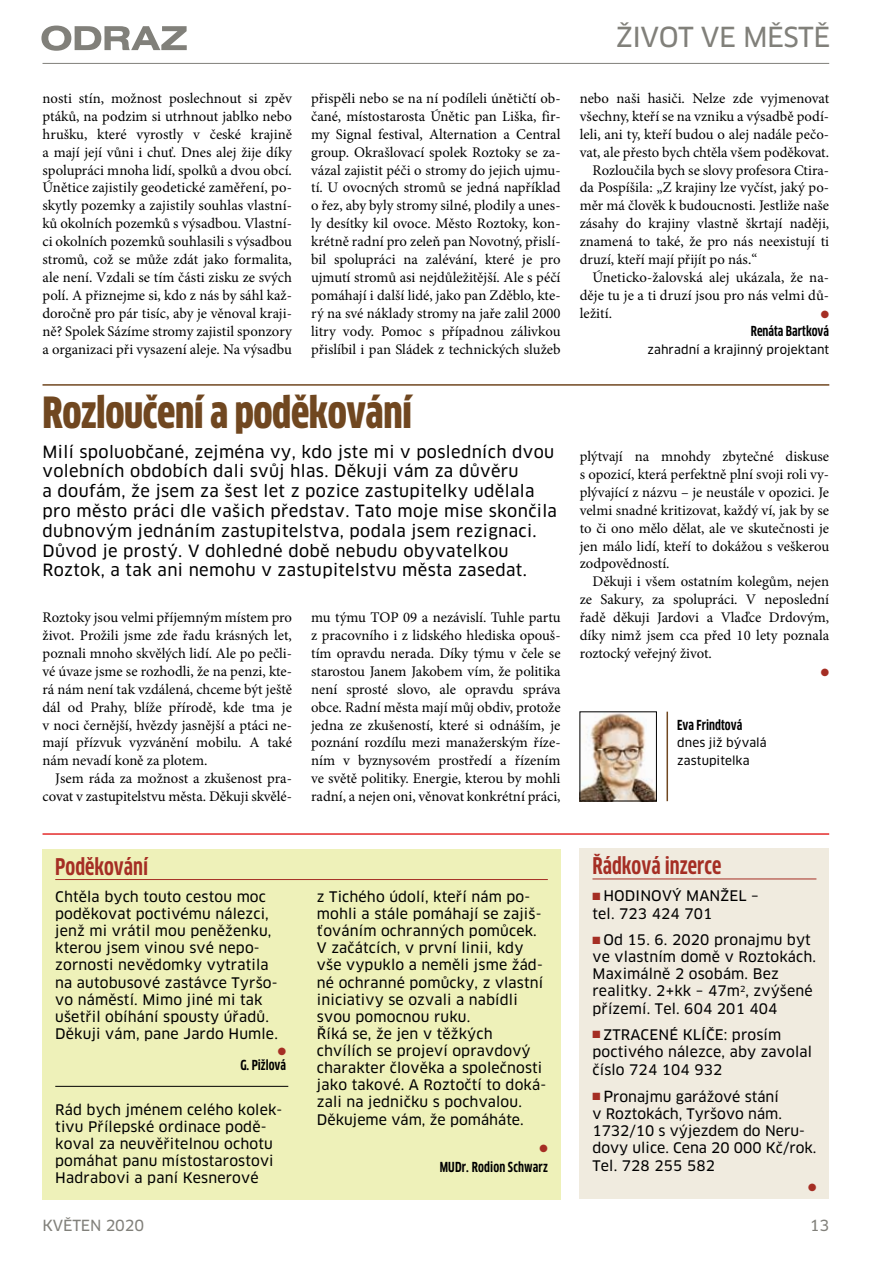
<style>
.page{position:relative;width:893px;height:1263px;background:#fff}
.page>*{position:absolute;margin:0;border:0;box-sizing:border-box;transform-origin:0 0}
.t1{font:900 42px "Clan Cond CELF";letter-spacing:-.01em;color:#704720}
.t2{font:27px "Clan CE News";letter-spacing:-.02em;color:#81807a}
.t3{font:700 22.5px "Clan Cond CELF";color:#a52e24}
.t4{font:16.5px/19.8px "Clan CE News";letter-spacing:.02em;color:#000}
.t5{font:15px "Clan CE News";letter-spacing:-.01em;color:#81807a}
.t6{font:14.7px/17.9px "Minion Pro";color:#000;text-align:justify}
.t7{font:14.25px/17.1px "Clan CE News";letter-spacing:.01em;color:#000}
.t8{font:700 13.5px "Clan Cond CELF";color:#000}
.t9{font:12px/17.9px "Clan CE News";letter-spacing:.005em;color:#000}
.t10{font:10.5px "Zapf Dingbats ITC";color:#a52e24}
.s1{color:#a52e24}
.s2{font-size:15px}
</style>
<div class="page">
<hr style="left:43px;top:63px;width:786px;height:1px;background:#81807a">
<svg style="left:41px;top:26px;width:146px;height:25px"></svg>
<hr style="left:43px;top:384px;width:786px;height:2px;background:#704720">
<div style="left:43px;top:849px;width:518px;height:350px;background:#eef1b9"></div>
<div style="left:580px;top:848px;width:249px;height:351px;background:#f0ebdf"></div>
<hr style="left:55px;top:879px;width:493px;height:1px;background:#a52e24">
<hr style="left:592px;top:878px;width:224px;height:1px;background:#a52e24">
<hr style="left:43px;top:833px;width:786px;height:2px;background:#e42b2b">
<hr style="left:55px;top:1086px;width:233px;height:1px;background:#000">
<img style="left:582px;top:714px;width:73px;height:85px">
<div style="left:580px;top:712px;width:77px;height:89px;border:1px solid #000"></div>
<hr style="left:666px;top:712px;width:2px;height:89px;background:#704720">
<h2 class="t2" style="left:616px;top:20px;width:199px">ŽIVOT VE MĚSTĚ</h2>
<p class="t6" style="left:43px;top:89px;width:251px">nosti stín, možnost poslechnout si zpěv ptáků, na podzim si utrhnout jablko nebo hrušku, které vyrostly v české krajině a mají její vůni i chuť. Dnes alej žije díky spolupráci mnoha lidí, spolků a dvou obcí.<br>Únětice zajistily geodetické zaměření, po&shy;skytly pozemky a zajistily souhlas vlastní&shy;ků okolních pozemků s výsadbou. Vlastní&shy;ci okolních pozemků souhlasili s výsadbou stromů, což se může zdát jako formalita, ale není. Vzdali se tím části zisku ze svých polí. A přiznejme si, kdo z nás by sáhl kaž&shy;doročně pro pár tisíc, aby je věnoval kraji&shy;ně? Spolek Sázíme stromy zajistil sponzory a organizaci při vysazení aleje. Na výsadbu</p>
<p class="t6" style="left:311px;top:89px;width:251px">přispěli nebo se na ní podíleli únětičtí ob&shy;čané, místostarosta Únětic pan Liška, fir&shy;my Signal festival, Alternation a Central group. Okrašlovací spolek Roztoky se za&shy;vázal zajistit péči o stromy do jejich ujmu&shy;tí. U ovocných stromů se jedná například o řez, aby byly stromy silné, plodily a unes&shy;ly desítky kil ovoce. Město Roztoky, kon&shy;krétně radní pro zeleň pan Novotný, přislí&shy;bil spolupráci na zalévání, které je pro ujmutí stromů asi nejdůležitější. Ale s péčí pomáhají i další lidé, jako pan Zděblo, kte&shy;rý na své náklady stromy na jaře zalil 2000 litry vody. Pomoc s případnou zálivkou přislíbil i pan Sládek z technických služeb</p>
<p class="t6" style="left:580px;top:89px;width:251px">nebo naši hasiči. Nelze zde vyjmenovat</p>
<p class="t6" style="left:580px;top:107px;width:251px">všechny, kteří se na vzniku a výsadbě podí-</p>
<p class="t6" style="left:580px;top:125px;width:251px">leli, ani ty, kteří budou o alej nadále pečo-</p>
<p class="t6" style="left:580px;top:143px;width:251px">vat, ale přesto bych chtěla všem poděkovat.</p>
<p class="t6" style="left:592px;top:161px;width:238px">Rozloučila bych se slovy profesora Ctira-</p>
<p class="t6" style="left:580px;top:179px;width:251px">da Pospíšila: „Z krajiny lze vyčíst, jaký po-</p>
<p class="t6" style="left:580px;top:197px;width:251px">měr má člověk k budoucnosti. Jestliže naše</p>
<p class="t6" style="left:580px;top:215px;width:251px">zásahy do krajiny vlastně škrtají naději,</p>
<p class="t6" style="left:580px;top:233px;width:251px">znamená to také, že pro nás neexistují ti</p>
<p class="t6" style="left:580px;top:251px;width:179px">druzí, kteří mají přijít po nás.“</p>
<p class="t6" style="left:592px;top:268px;width:238px">Úneticko-žalovská alej ukázala, že na-</p>
<p class="t6" style="left:580px;top:286px;width:251px">děje tu je a ti druzí jsou pro nás velmi dů-</p>
<p class="t6" style="left:580px;top:304px;width:34px">ležití.</p>
<p class="t10" style="left:821px;top:309px;width:10px">●</p>
<p class="t8" style="left:751px;top:322px;width:80px">Renáta Bartková</p>
<p class="t9" style="left:647px;top:340px;width:183px">zahradní a krajinný projektant</p>
<h1 class="t1" style="left:43px;top:387px;width:371px">Rozloučení a poděkování</h1>
<p class="t4" style="left:43px;top:442px;width:516px">Milí spoluobčané, zejména vy, kdo jste mi v posledních dvou volebních obdobích dali svůj hlas. Děkuji vám za důvěru<br>a doufám, že jsem za šest let z pozice zastupitelky udělala pro město práci dle vašich představ. Tato moje mise skončila dubnovým jednáním zastupitelstva, podala jsem rezignaci.<br>Důvod je prostý. V dohledné době nebudu obyvatelkou Roztok, a tak ani nemohu v zastupitelstvu města zasedat.</p>
<p class="t6" style="left:43px;top:609px;width:251px">Roztoky jsou velmi příjemným místem pro život. Prožili jsme zde řadu krásných let, poznali mnoho skvělých lidí. Ale po pečli&shy;vé úvaze jsme se rozhodli, že na penzi, kte&shy;rá nám není tak vzdálená, chceme být ještě dál od Prahy, blíže přírodě, kde tma je v noci černější, hvězdy jasnější a ptáci ne&shy;mají přízvuk vyzvánění mobilu. A také nám nevadí koně za plotem.</p>
<p class="t6" style="left:43px;top:770px;width:251px;text-align:right">Jsem ráda za možnost a zkušenost pra&shy;covat v zastupitelstvu města. Děkuji skvělé-</p>
<p class="t6" style="left:311px;top:609px;width:251px">mu týmu TOP 09 a nezávislí. Tuhle partu z pracovního i z lidského hlediska opouš&shy;tím opravdu nerada. Díky týmu v čele se starostou Janem Jakobem vím, že politika není sprosté slovo, ale opravdu správa obce. Radní města mají můj obdiv, protože jedna ze zkušeností, které si odnáším, je poznání rozdílu mezi manažerským říze&shy;ním v byznysovém prostředí a řízením ve světě politiky. Energie, kterou by mohli radní, a nejen oni, věnovat konkrétní práci,</p>
<p class="t6" style="left:580px;top:447px;width:251px">plýtvají na mnohdy zbytečné diskuse s opozicí, která perfektně plní svoji roli vy&shy;plývající z názvu – je neustále v opozici. Je velmi snadné kritizovat, každý ví, jak by se to či ono mělo dělat, ale ve skutečnosti je jen málo lidí, kteří to dokážou s veškerou zodpovědností.</p>
<p class="t6" style="left:580px;top:573px;width:251px;text-indent:13px">Děkuji i všem ostatním kolegům, nejen ze Sakury, za spolupráci. V neposlední řadě děkuji Jardovi a Vlaďce Drdovým, díky nimž jsem cca před 10 lety poznala roztocký veřejný život.</p>
<p class="t10" style="left:821px;top:667px;width:10px">●</p>
<p class="t8" style="left:677px;top:716px;width:67px">Eva Frindtová</p>
<p class="t9" style="left:677px;top:734px;width:91px">dnes již bývalá zastupitelka</p>
<h3 class="t3" style="left:55px;top:853px;width:94px">Poděkování</h3>
<p class="t7" style="left:55px;top:888px;width:224px">Chtěla bych touto cestou moc poděkovat poctivému nálezci, jenž mi vrátil mou peněženku, kterou jsem vinou své nepo&shy;zornosti nevědomky vytratila na autobusové zastávce Tyršo&shy;vo náměstí. Mimo jiné mi tak ušetřil obíhání spousty úřadů.<br>Děkuji vám, pane Jardo Humle.</p>
<p class="t10" style="left:278px;top:1046px;width:10px">●</p>
<p class="t8" style="left:240px;top:1056px;width:47px">G. Pižlová</p>
<p class="t7" style="left:55px;top:1101px;width:229px">Rád bych jménem celého kolek&shy;tivu Přílepské ordinace podě&shy;koval za neuvěřitelnou ochotu pomáhat panu místostarostovi<br>Hadrabovi a paní Kesnerové</p>
<p class="t7" style="left:317px;top:888px;width:231px">z Tichého údolí, kteří nám po&shy;mohli a stále pomáhají se zajiš&shy;ťováním ochranných pomůcek.<br>V začátcích, v první linii, kdy vše vypuklo a neměli jsme žád&shy;né ochranné pomůcky, z vlastní iniciativy se ozvali a nabídli svou pomocnou ruku.<br>Říká se, že jen v těžkých chvílích se projeví opravdový charakter člověka a společnosti jako takové. A Roztočtí to doká&shy;zali na jedničku s pochvalou.<br>Děkujeme vám, že pomáháte.</p>
<p class="t10" style="left:539px;top:1143px;width:10px">●</p>
<p class="t8" style="left:440px;top:1159px;width:110px">MUDr. Rodion Schwarz</p>
<h3 class="t3" style="left:592px;top:852px;width:130px">Řádková inzerce</h3>
<p class="t7" style="left:592px;top:887px;width:168px;line-height:18px"><span class="s1">■</span> HODINOVÝ MANŽEL – tel. 723 424 701</p>
<p class="t7" style="left:592px;top:931px;width:225px"><span class="s1">■</span> Od 15. 6. 2020 pronajmu byt ve vlastním domě v Roztokách.<br>Maximálně 2 osobám. Bez realitky. 2+kk – 47m<sup>2</sup>, zvýšené přízemí. Tel. 604 201 404</p>
<p class="t7" style="left:592px;top:1026px;width:57px"><span class="s1">■</span> ZTRACENÉ</p>
<p class="t7" style="left:592px;top:1026px;width:221px;line-height:17.5px;text-indent:90px">KLÍČE: prosím poctivého nálezce, aby zavolal číslo 724 104 932</p>
<p class="t7" style="left:592px;top:1088px;width:225px"><span class="s1">■</span> <span class="s2">P</span>ronajmu garážové stání<br>v Roztokách, Tyršovo nám.<br>1732/10 s výjezdem do Neru&shy;dovy ulice. Cena 20 000 Kč/rok.<br>Tel. 728 255 582</p>
<p class="t10" style="left:808px;top:1183px;width:10px">●</p>
<p class="t5" style="left:43px;top:1216px;width:103px">květen 2020</p>
<p class="t5" style="left:810px;top:1216px;width:21px">13</p>
</div>
